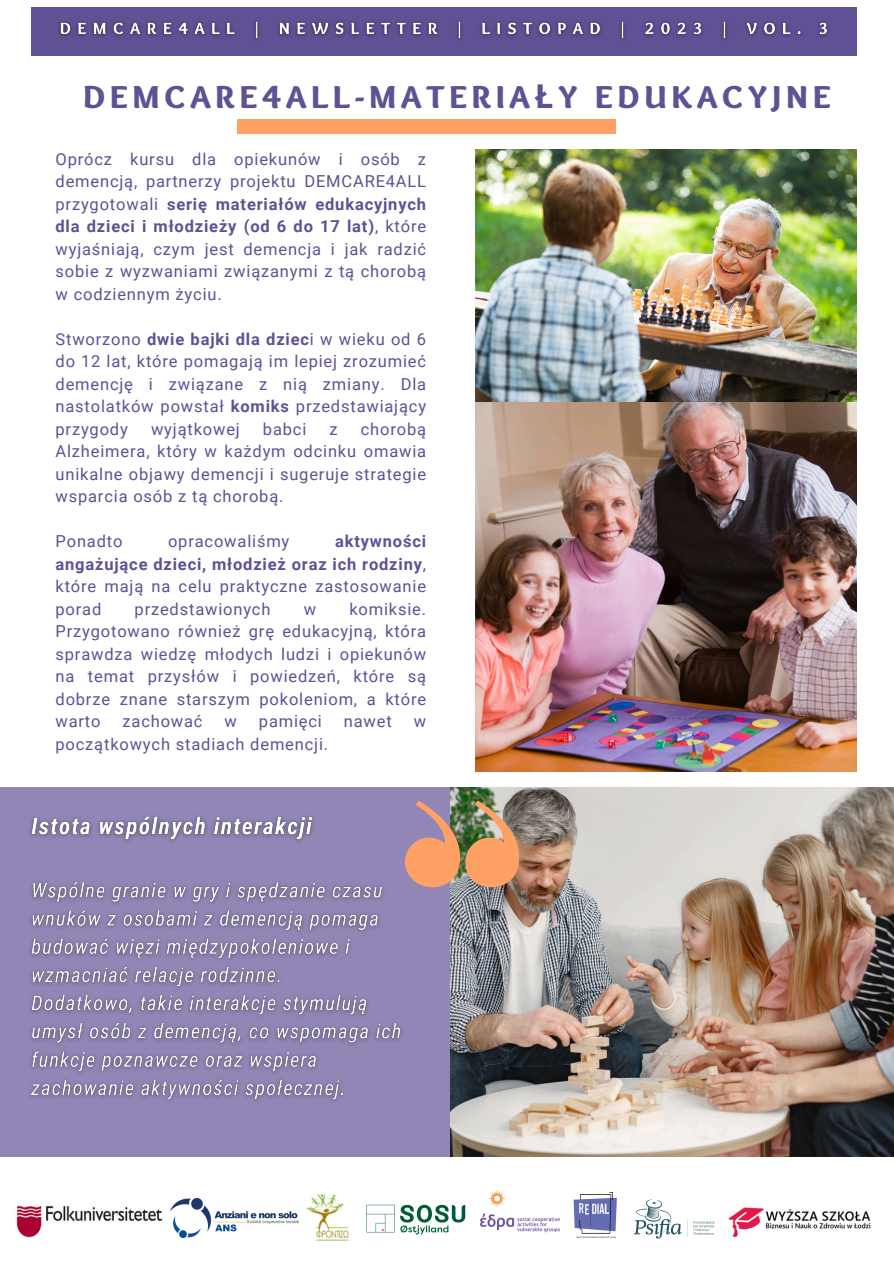
<style>
.page{position:relative;width:894px;height:1264px;background:#fff}
.page>*{position:absolute;margin:0;border:0;box-sizing:border-box;transform-origin:0 0}
.t1{font:900 33px "Sukar";letter-spacing:.15em;color:#605094}
.t2{font:16.5px/22.5px "Roboto";letter-spacing:.05em;color:#605094;text-align:justify}
.t3{font:700 16.5px/22.5px "Roboto";letter-spacing:.05em;color:#605094;text-align:justify}
.s1{font-family:"Noto Sans";font-weight:700}
.s2{font-weight:700}
.s3{font-weight:400}
</style>
<div class="page">
<div style="left:0;top:787px;width:589px;height:369px;background:#9186b5"></div>
<img style="left:450px;top:787px;width:443px;height:369px">
<img style="left:22px;top:816px;width:387px;height:341px">
<img style="left:405px;top:800px;width:113px;height:87px">
<div style="left:32px;top:8px;width:824px;height:48px;background:#605094"></div>
<div style="left:238px;top:119px;width:378px;height:15px;background:#ffa065"></div>
<svg style="left:400px;top:1204px;width:65px;height:30px"></svg>
<svg style="left:366px;top:1204px;width:28px;height:28px"></svg>
<img style="left:728px;top:1207px;width:143px;height:30px">
<img style="left:171px;top:1198px;width:127px;height:39px">
<img style="left:16px;top:1205px;width:147px;height:33px">
<img style="left:633px;top:1199px;width:82px;height:40px">
<img style="left:573px;top:1192px;width:44px;height:47px">
<img style="left:480px;top:1190px;width:80px;height:43px">
<img style="left:307px;top:1193px;width:42px;height:45px">
<img style="left:475px;top:149px;width:381px;height:622px">
<img style="left:59px;top:21px;width:769px;height:18px">
<p class="t1" style="left:83px;top:78px;width:748px">DEMCARE4ALL-MATERIA<span class="s1">Ł</span>Y EDUKACYJNE</p>
<p class="t2" style="left:55px;top:148px;width:372px">Oprócz kursu dla opiekunów i osób z demencją, partnerzy projektu DEMCARE4ALL przygotowali <span class="s2">serię materiałów edukacyjnych dla dzieci i młodzieży (od 6 do 17 lat)</span>, które wyjaśniają, czym jest demencja i jak radzić sobie z wyzwaniami związanymi z tą chorobą w codziennym życiu.</p>
<p class="t2" style="left:55px;top:328px;width:372px">Stworzono <span class="s2">dwie bajki dla dziec</span>i w wieku od 6 do 12 lat, które pomagają im lepiej zrozumieć demencję i związane z nią zmiany. Dla nastolatków powstał <span class="s2">komiks</span> przedstawiający przygody</p>
<p class="t2" style="left:55px;top:418px;width:372px;text-indent:305px">chorobą Alzheimera, który w każdym odcinku omawia unikalne objawy demencji i sugeruje strategie wsparcia osób z tą chorobą.</p>
<p class="t2" style="left:55px;top:530px;width:68px">Ponadto</p>
<p class="t2" style="left:168px;top:530px;width:123px">opracowaliśmy</p>
<p class="t2" style="left:151px;top:418px;width:90px">wyjątkowej</p>
<p class="t2" style="left:263px;top:418px;width:45px">babci</p>
<p class="t2" style="left:329px;top:418px;width:10px">z</p>
<p class="t3" style="left:55px;top:530px;width:372px;text-indent:279px">aktywności angażujące dzieci, młodzież oraz ich rodziny<span class="s3">, które mają na celu praktyczne zastosowanie porad</span></p>
<p class="t2" style="left:55px;top:598px;width:372px;text-indent:294px">komiksie.<br>Przygotowano również grę edukacyjną, która sprawdza wiedzę młodych ludzi i opiekunów na temat przysłów i powiedzeń, które są dobrze znane starszym pokoleniom, a które warto</p>
<p class="t2" style="left:134px;top:598px;width:137px">przedstawionych</p>
<p class="t2" style="left:304px;top:598px;width:14px">w</p>
<p class="t2" style="left:122px;top:710px;width:82px">zachować</p>
<p class="t2" style="left:224px;top:710px;width:14px">w</p>
<p class="t2" style="left:259px;top:710px;width:64px">pamięci</p>
<p class="t2" style="left:344px;top:710px;width:49px">nawet</p>
<p class="t2" style="left:413px;top:710px;width:14px">w</p>
<p class="t2" style="left:55px;top:733px;width:274px">początkowych stadiach demencji.</p>
</div>
